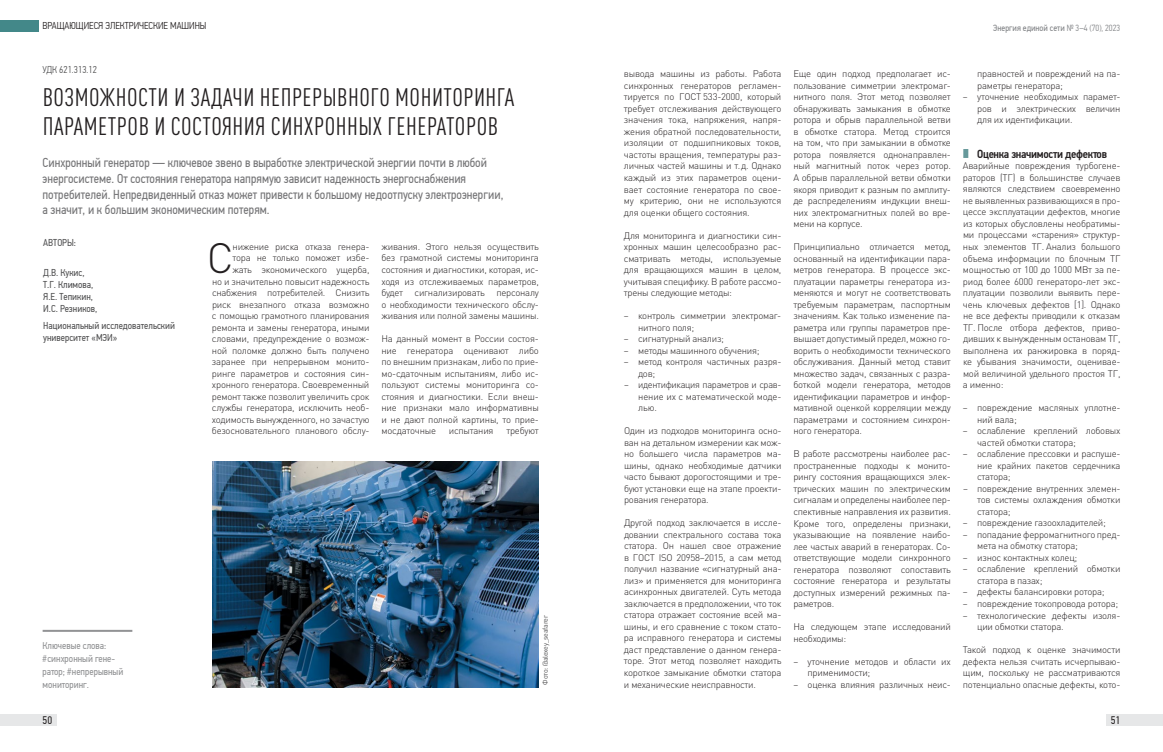
<style>
.page{position:relative;width:1163px;height:752px;background:#fff}
.page>*{position:absolute;margin:0;border:0;box-sizing:border-box;transform-origin:0 0}
.t1{font:300 41.8px "DIN Pro";color:#231f20}
.t2{font:condensed 25px/29px "DIN Pro";letter-spacing:.02em;color:#231f20}
.t3{font:13px/15.6px "PF Din Text Cond Pro";color:#747476}
.t4{font:500 11.8px "PF Din Text Cond Pro";letter-spacing:-.025em;color:#231f20}
.t5{font:11px "PF Din Text Cond Pro";color:#231f20}
.t6{font:10px/12px "PF Din Text Cond Pro";color:#535354}
.t7{font:10px/13px "PF Din Text Cond Pro";color:#929395}
.t8{font:300 10px "PF Din Text Cond Pro";color:#231f20}
.t9{font:300 10px "PF Din Text Cond Pro";color:#535354}
.t10{font:300 9.5px/11.5px "DIN Pro";letter-spacing:-.025em;color:#231f20;text-align:justify}
.t11{font:9px "PF Din Text Cond Pro";color:#808285}
.t12{font:7px "DIN Pro";letter-spacing:-.03em;color:#535354}
.s1{font-weight:300}
</style>
<div class="page">
<div style="left:0;top:713px;width:57px;height:12px;background:#e6e7e8"></div>
<div style="left:1106px;top:713px;width:56px;height:12px;background:#e6e7e8"></div>
<div style="left:0;top:20px;width:38px;height:11px;background:#438889"></div>
<img style="left:212px;top:461px;width:327px;height:226px">
<hr style="left:43px;top:629px;width:89px;height:2px;background:#929395">
<div style="left:963px;top:149px;width:5px;height:9px;background:#67999b"></div>
<p class="t8" style="left:43px;top:20px;width:165px">ВРАЩАЮЩИЕСЯ ЭЛЕКТРИЧЕСКИЕ МАШИНЫ</p>
<p class="t9" style="left:43px;top:64px;width:56px">УДК 621.313.12</p>
<h2 class="t2" style="left:43px;top:81px;width:473px">ВОЗМОЖНОСТИ И ЗАДАЧИ НЕПРЕРЫВНОГО МОНИТОРИНГА<br>ПАРАМЕТРОВ И СОСТОЯНИЯ СИНХРОННЫХ ГЕНЕРАТОРОВ</h2>
<p class="t3" style="left:43px;top:155px;width:462px">Синхронный генератор — ключевое звено в выработке электрической энергии почти в любой энергосистеме. От состояния генератора напрямую зависит надежность энергоснабжения потребителей. Непредвиденный отказ может привести к большому недоотпуску электроэнергии, а значит, и к большим экономическим потерям.</p>
<p class="t6" style="left:43px;top:236px;width:34px">АВТОРЫ:</p>
<p class="t6" style="left:43px;top:266px;width:56px">Д.В. Кукис,<br>Т.Г. Климова,<br>Я.Е. Тепикин,<br>И.С. Резников,</p>
<p class="t6" style="left:43px;top:320px;width:133px">Национальный исследовательский университет «МЭИ»</p>
<h1 class="t1" style="left:207px;top:225px;width:28px">С</h1>
<p class="t10" style="left:212px;top:240px;width:159px;text-align:right">нижение риска отказа генера-<br>тора не только поможет избе&shy;жать экономического ущерба,<br>но и значительно повысит надежность снабжения потребителей. Снизить риск внезапного отказа возможно с помощью грамотного планирования ремонта и замены генератора, иными словами, предупреждение о возмож&shy;ной поломке должно быть получено заранее при непрерывном монито&shy;ринге параметров и состояния син&shy;хронного генератора. Своевременный ремонт также позволит увеличить срок службы генератора, исключить необ&shy;ходимость вынужденного, но зачастую безосновательного планового обслу-</p>
<p class="t10" style="left:381px;top:240px;width:159px">живания. Этого нельзя осуществить без грамотной системы мониторинга состояния и диагностики, которая, ис&shy;ходя из отслеживаемых параметров, будет сигнализировать персоналу о необходимости технического обслу&shy;живания или полной замены машины.</p>
<p class="t10" style="left:381px;top:332px;width:159px">На данный момент в России состоя&shy;ние генератора оценивают либо по внешним признакам, либо по прие&shy;мо-сдаточным испытаниям, либо ис&shy;пользуют системы мониторинга со&shy;стояния и диагностики. Если внеш&shy;ние признаки мало информативны и не дают полной картины, то прие&shy;мосдаточные</p>
<p class="t10" style="left:449px;top:424px;width:46px">испытания</p>
<p class="t10" style="left:506px;top:424px;width:34px">требуют</p>
<p class="t7" style="left:43px;top:638px;width:82px">Ключевые слова: #синхронный гене&shy;ратор; #непрерывный мониторинг.</p>
<p class="t12" style="left:539px;top:684px;width:71px;rotate:-90deg">Фото: @alexey_seafarer</p>
<p class="t11" style="left:993px;top:23px;width:129px">Энергия единой сети <span class="s1">№ 3–4 (70), 2023</span></p>
<p class="t10" style="left:624px;top:67px;width:159px">вывода машины из работы. Работа синхронных генераторов регламен&shy;тируется по ГОСТ 533‑2000, который требует отслеживания действующего значения тока, напряжения, напря&shy;жения обратной последовательности, изоляции от подшипниковых токов, частоты вращения, температуры раз&shy;личных частей машины и т.д. Однако каждый из этих параметров оцени&shy;вает состояние генератора по свое&shy;му критерию, они не используются для оценки общего состояния.</p>
<p class="t10" style="left:623px;top:228px;width:159px">Для мониторинга и диагностики син&shy;хронных машин целесообразно рас&shy;сматривать методы, используемые для вращающихся машин в целом, учитывая специфику. В работе рассмо&shy;трены следующие методы:</p>
<p class="t10" style="left:638px;top:309px;width:145px;text-indent:-14px">– контроль симметрии электромаг&shy;нитного поля;</p>
<p class="t10" style="left:623px;top:332px;width:102px">– сигнатурный анализ;</p>
<p class="t10" style="left:623px;top:343px;width:137px">– методы машинного обучения;</p>
<p class="t10" style="left:638px;top:355px;width:145px;text-indent:-14px">– метод контроля частичных разря&shy;дов;</p>
<p class="t10" style="left:638px;top:378px;width:145px;text-indent:-14px">– идентификация параметров и срав&shy;нение их с математической моде&shy;лью.</p>
<p class="t10" style="left:624px;top:424px;width:159px">Один из подходов мониторинга осно&shy;ван на детальном измерении как мож&shy;но большего числа параметров ма&shy;шины, однако необходимые датчики часто бывают дорогостоящими и тре&shy;буют установки еще на этапе проекти&shy;рования генератора.</p>
<p class="t10" style="left:624px;top:516px;width:159px">Другой подход заключается в иссле&shy;довании спектрального состава тока статора. Он нашел свое отражение в ГОСТ ISO 20958–2015, а сам метод получил название «сигнатурный ана&shy;лиз» и применяется для мониторинга асинхронных двигателей. Суть метода заключается в предположении, что ток статора отражает состояние всей ма&shy;шины, и его сравнение с током стато&shy;ра исправного генератора и системы даст представление о данном генера&shy;торе. Этот метод позволяет находить короткое замыкание обмотки статора и механические неисправности.</p>
<p class="t10" style="left:793px;top:67px;width:159px">Еще один подход предполагает ис&shy;пользование симметрии электромаг&shy;нитного поля. Этот метод позволяет обнаруживать замыкания в обмотке ротора и обрыв параллельной ветви в обмотке статора. Метод строится на том, что при замыкании в обмотке ротора появляется однонаправлен&shy;ный магнитный поток через ротор.<br>А обрыв параллельной ветви обмотки якоря приводит к разным по амплиту&shy;де распределениям индукции внеш&shy;них электромагнитных полей во вре&shy;мени на корпусе.</p>
<p class="t10" style="left:793px;top:240px;width:159px">Принципиально отличаетcя метод, основанный на идентификации пара&shy;метров генератора. В процессе экс&shy;плуатации параметры генератора из&shy;меняются и могут не соответствовать требуемым параметрам, паспортным значениям. Как только изменение па&shy;раметра или группы параметров пре&shy;вышает допустимый предел, можно го&shy;ворить о необходимости технического обслуживания. Данный метод ставит множество задач, связанных с разра&shy;боткой модели генератора, методов идентификации параметров и инфор&shy;мативной оценкой корреляции между параметрами и состоянием синхрон&shy;ного генератора.</p>
<p class="t10" style="left:793px;top:447px;width:159px">В работе рассмотрены наиболее рас&shy;пространенные подходы к монито&shy;рингу состояния вращающихся элек&shy;трических машин по электрическим сигналам и определены наиболее пер&shy;спективные направления их развития.<br>Кроме того, определены признаки, указывающие на появление наибо&shy;лее частых аварий в генераторах. Со&shy;ответствующие модели синхронного генератора позволяют сопоставить состояние генератора и результаты доступных измерений режимных па&shy;раметров.</p>
<p class="t10" style="left:793px;top:619px;width:159px">На следующем этапе исследований необходимы:</p>
<p class="t10" style="left:807px;top:654px;width:145px;text-indent:-14px">– уточнение методов и области их применимости;</p>
<p class="t10" style="left:793px;top:677px;width:159px">– оценка влияния различных неис-</p>
<p class="t10" style="left:977px;top:67px;width:145px">правностей и повреждений на па&shy;раметры генератора;</p>
<p class="t10" style="left:977px;top:90px;width:145px;text-indent:-14px">– уточнение необходимых парамет&shy;ров и электрических величин для их идентификации.</p>
<p class="t4" style="left:977px;top:147px;width:131px">Оценка значимости дефектов</p>
<p class="t10" style="left:962px;top:159px;width:159px">Аварийные повреждения турбогене&shy;раторов (ТГ) в большинстве случаев являются следствием своевременно не выявленных развивающихся в про&shy;цессе эксплуатации дефектов, многие из которых обусловлены необратимы&shy;ми процессами «старения» структур&shy;ных элементов ТГ. Анализ большого объема информации по блочным ТГ мощностью от 100 до 1000 МВт за пе&shy;риод более 6000 генераторо-лет экс&shy;плуатации позволили выявить пере&shy;чень ключевых дефектов [1]. Однако не все дефекты приводили к отказам ТГ. После отбора дефектов, приво&shy;дивших к вынужденным остановам ТГ, выполнена их ранжировка в поряд&shy;ке убывания значимости, оценивае&shy;мой величиной удельного простоя ТГ, а именно:</p>
<p class="t10" style="left:977px;top:401px;width:145px;text-indent:-14px">– повреждение масляных уплотне&shy;ний вала;</p>
<p class="t10" style="left:977px;top:424px;width:145px;text-indent:-14px">– ослабление креплений лобовых частей обмотки статора;</p>
<p class="t10" style="left:977px;top:447px;width:145px;text-indent:-14px">– ослабление прессовки и распуше&shy;ние крайних пакетов сердечника статора;</p>
<p class="t10" style="left:977px;top:481px;width:145px;text-indent:-14px">– повреждение внутренних элемен&shy;тов системы охлаждения обмотки статора;</p>
<p class="t10" style="left:962px;top:516px;width:144px">– повреждение газоохладителей;</p>
<p class="t10" style="left:977px;top:527px;width:145px;text-indent:-14px">– попадание ферромагнитного пред&shy;мета на обмотку статора;</p>
<p class="t10" style="left:962px;top:550px;width:116px">– износ контактных колец;</p>
<p class="t10" style="left:976px;top:562px;width:145px;text-indent:-14px">– ослабление креплений обмотки статора в пазах;</p>
<p class="t10" style="left:962px;top:585px;width:143px">– дефекты балансировки ротора;</p>
<p class="t10" style="left:962px;top:596px;width:157px">– повреждение токопровода ротора;</p>
<p class="t10" style="left:976px;top:608px;width:145px;text-indent:-14px">– технологические дефекты изоля&shy;ции обмотки статора.</p>
<p class="t10" style="left:962px;top:642px;width:159px">Такой подход к оценке значимости дефекта нельзя считать исчерпываю&shy;щим, поскольку не рассматриваются потенциально опасные дефекты, кото-</p>
<p class="t5" style="left:43px;top:713px;width:11px">50</p>
<p class="t5" style="left:1110px;top:713px;width:11px">51</p>
</div>
